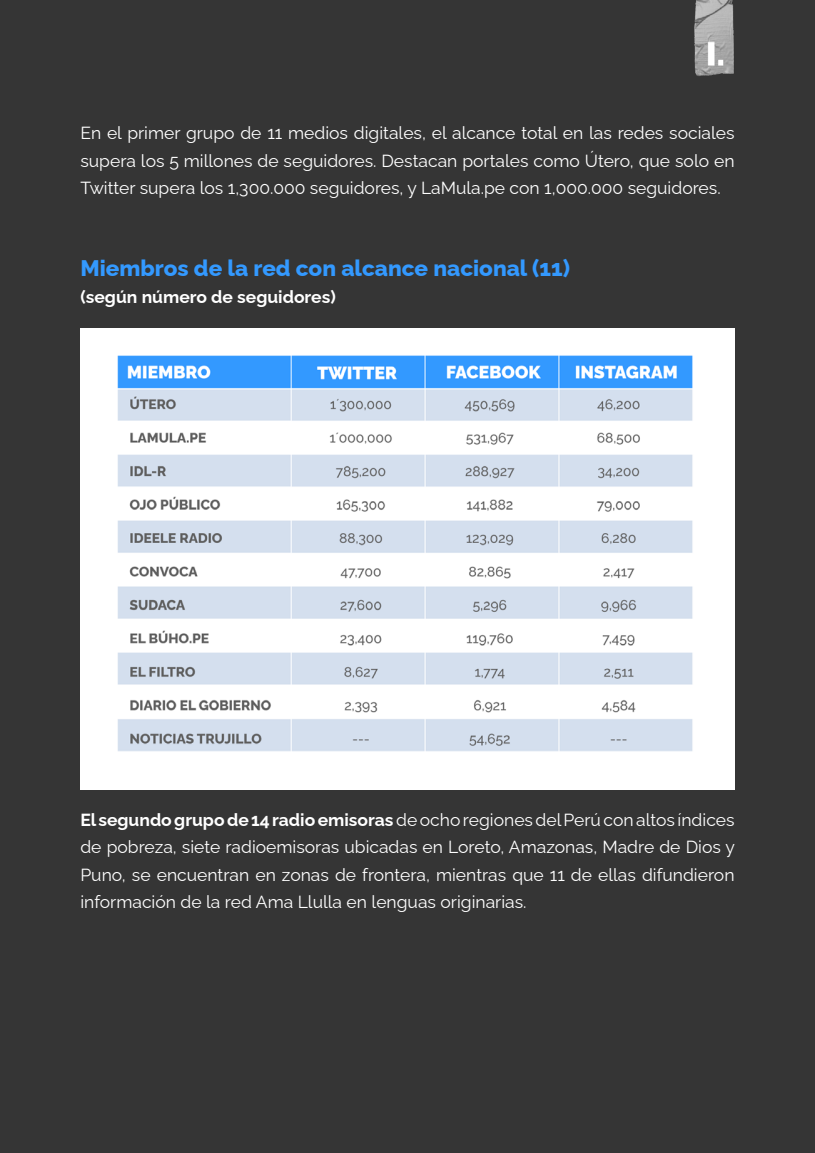
<style>
.page{position:relative;width:815px;height:1153px;background:#353535}
.page>*{position:absolute;margin:0;border:0;box-sizing:border-box;transform-origin:0 0}
.t1{font:800 22.5px "Raleway";color:#39f}
.t2{font:17.5px/27.5px "Raleway";color:#fff;text-align:justify}
.t3{font:700 17.5px "Raleway";color:#fff}
.s1{font-weight:700}
</style>
<div class="page">
<img style="left:80px;top:328px;width:655px;height:461px">
<img style="left:694px;top:0;width:40px;height:76px">
<p class="t2" style="left:80px;top:117px;width:656px">En el primer grupo de 11 medios digitales, el alcance total en las redes sociales supera los 5 millones de seguidores. Destacan portales como Útero, que solo en Twitter supera los 1,300.000 seguidores, y LaMula.pe con 1,000.000 seguidores.</p>
<p class="t1" style="left:80px;top:250px;width:491px">Miembros de la red con alcance nacional (11)</p>
<p class="t3" style="left:80px;top:283px;width:257px">(según número de seguidores)</p>
<p class="t2" style="left:80px;top:804px;width:656px"><span class="s1">El segundo grupo de 14 radio emisoras</span> de ocho regiones del Perú con altos índices de pobreza, siete radioemisoras ubicadas en Loreto, Amazonas, Madre de Dios y Puno, se encuentran en zonas de frontera, mientras que 11 de ellas difundieron información de la red Ama Llulla en lenguas originarias.</p>
</div>
